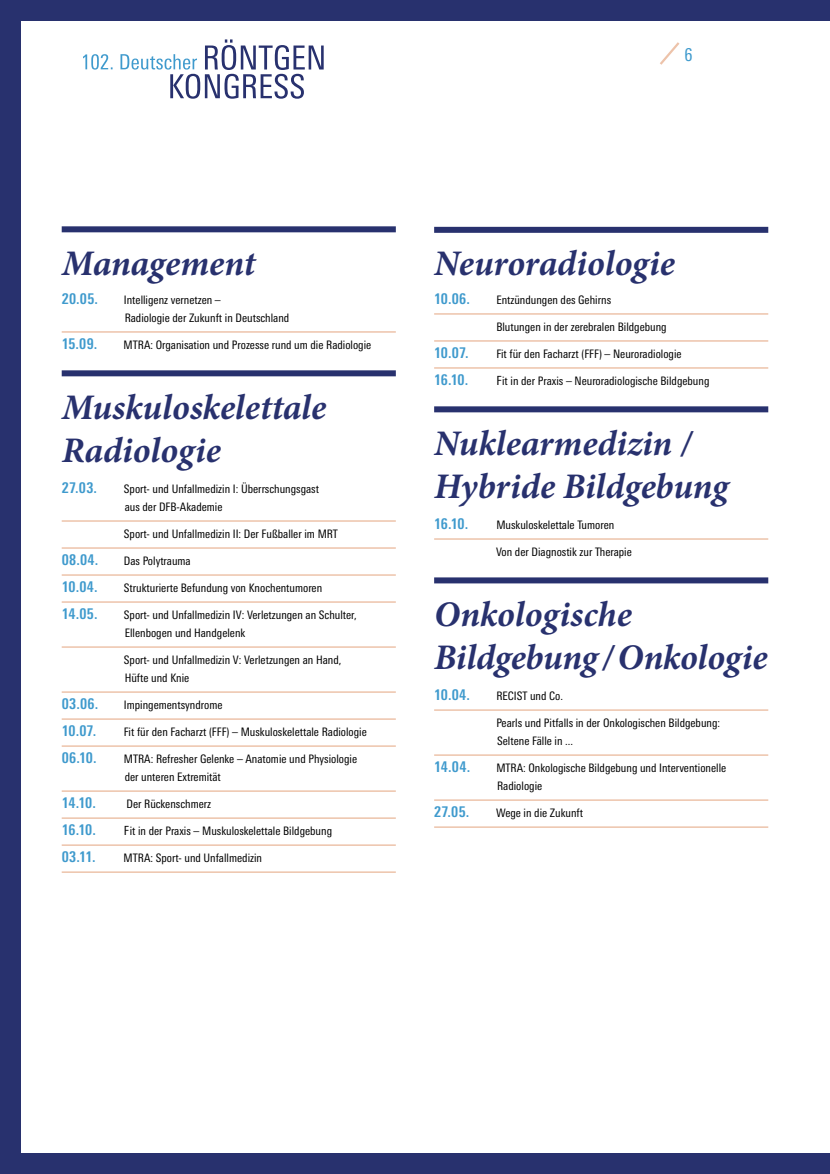
<style>
.page{position:relative;width:830px;height:1174px;background:#fff}
.page>*{position:absolute;margin:0;border:0;box-sizing:border-box;transform-origin:0 0}
.t1{font:italic 700 36px/43.2px "Minion Pro";letter-spacing:-.005em;color:#28316e}
.t2{font:condensed 18px "Linotype Univers";color:#3f9acd}
.t3{font:700 condensed 15px "Linotype Univers";letter-spacing:.015em;color:#3f9acd}
.t4{font:condensed 11.7px/18px "Linotype Univers";color:#000}
.s1{font-size:12.6px}
</style>
<div class="page">
<div style="left:0;top:0;width:829px;height:1174px;background:#28316e"></div>
<div style="left:21px;top:21px;width:808px;height:1131px;background:#fff"></div>
<svg style="left:83px;top:39px;width:240px;height:60px"></svg>
<svg style="left:660px;top:42px;width:20px;height:23px"></svg>
<div style="left:62px;top:226px;width:333px;height:6px;background:#28316e"></div>
<hr style="left:62px;top:331px;width:333px;height:2px;background:#edc3aa">
<div style="left:62px;top:370px;width:333px;height:6px;background:#28316e"></div>
<hr style="left:62px;top:520px;width:333px;height:2px;background:#edc3aa">
<hr style="left:62px;top:547px;width:333px;height:2px;background:#edc3aa">
<hr style="left:62px;top:574px;width:333px;height:2px;background:#edc3aa">
<hr style="left:62px;top:601px;width:333px;height:2px;background:#edc3aa">
<hr style="left:62px;top:646px;width:333px;height:2px;background:#edc3aa">
<hr style="left:62px;top:691px;width:333px;height:2px;background:#edc3aa">
<hr style="left:62px;top:718px;width:333px;height:2px;background:#edc3aa">
<hr style="left:62px;top:745px;width:333px;height:2px;background:#edc3aa">
<hr style="left:62px;top:790px;width:333px;height:2px;background:#edc3aa">
<hr style="left:62px;top:817px;width:333px;height:2px;background:#edc3aa">
<hr style="left:62px;top:844px;width:333px;height:2px;background:#edc3aa">
<hr style="left:62px;top:871px;width:333px;height:2px;background:#edc3aa">
<div style="left:434px;top:227px;width:333px;height:6px;background:#28316e"></div>
<hr style="left:434px;top:313px;width:333px;height:2px;background:#edc3aa">
<hr style="left:434px;top:340px;width:333px;height:2px;background:#edc3aa">
<hr style="left:434px;top:367px;width:333px;height:2px;background:#edc3aa">
<div style="left:434px;top:406px;width:333px;height:6px;background:#28316e"></div>
<hr style="left:434px;top:538px;width:333px;height:2px;background:#edc3aa">
<div style="left:434px;top:577px;width:333px;height:6px;background:#28316e"></div>
<hr style="left:434px;top:709px;width:333px;height:2px;background:#edc3aa">
<hr style="left:434px;top:754px;width:333px;height:2px;background:#edc3aa">
<hr style="left:434px;top:799px;width:333px;height:2px;background:#edc3aa">
<hr style="left:434px;top:826px;width:333px;height:2px;background:#edc3aa">
<h2 class="t2" style="left:684px;top:44px;width:10px">6</h2>
<h1 class="t1" style="left:62px;top:241px;width:195px">Management</h1>
<p class="t3" style="left:62px;top:289px;width:38px">20.05.</p>
<p class="t4" style="left:124px;top:290px;width:167px">Intelligenz vernetzen –<br>Radiologie der Zukunft in Deutschland</p>
<p class="t3" style="left:62px;top:334px;width:37px">15.09.</p>
<p class="t4" style="left:124px;top:335px;width:249px">MTRA: Organisation und Prozesse rund um die Radiologie</p>
<h1 class="t1" style="left:62px;top:385px;width:266px">Muskuloskelettale<br>Radiologie</h1>
<p class="t3" style="left:62px;top:478px;width:37px">27.03.</p>
<p class="t4" style="left:124px;top:479px;width:196px">Sport- und Unfallmedizin I: Überrschungsgast aus der DFB-Akademie</p>
<p class="t4" style="left:124px;top:524px;width:215px">Sport- und Unfallmedizin II: Der Fußballer im MRT</p>
<p class="t3" style="left:62px;top:550px;width:38px">08.04.</p>
<p class="t4" style="left:124px;top:551px;width:68px">Das Polytrauma</p>
<p class="t3" style="left:62px;top:577px;width:38px">10.04.</p>
<p class="t4" style="left:124px;top:578px;width:200px">Strukturierte Befundung von Knochentumoren</p>
<p class="t3" style="left:62px;top:604px;width:37px">14.05.</p>
<p class="t4" style="left:124px;top:605px;width:234px">Sport- und Unfallmedizin IV: Verletzungen an Schulter,<br>Ellenbogen und Handgelenk</p>
<p class="t4" style="left:124px;top:650px;width:219px">Sport- und Unfallmedizin V: Verletzungen an Hand,<br>Hüfte und Knie</p>
<p class="t3" style="left:62px;top:694px;width:38px">03.06.</p>
<p class="t4" style="left:124px;top:695px;width:100px">Impingementsyndrome</p>
<p class="t3" style="left:62px;top:721px;width:36px">10.07.</p>
<p class="t4" style="left:124px;top:722px;width:244px">Fit für den Facharzt (FFF) – Muskuloskelettale Radiologie</p>
<p class="t3" style="left:62px;top:748px;width:36px">06.10.</p>
<p class="t4" style="left:124px;top:749px;width:234px">MTRA: Refresher Gelenke – Anatomie und Physiologie der unteren Extremität</p>
<p class="t3" style="left:62px;top:793px;width:36px">14.10.</p>
<p class="t4" style="left:126px;top:794px;width:86px">Der Rückenschmerz</p>
<p class="t3" style="left:62px;top:820px;width:36px">16.10.</p>
<p class="t4" style="left:124px;top:821px;width:209px"><span class="s1">F</span>it in der Praxis – Muskuloskelettale Bildgebung</p>
<p class="t3" style="left:62px;top:847px;width:35px">03.11.</p>
<p class="t4" style="left:124px;top:848px;width:140px">MTRA: Sport- und Unfallmedizin</p>
<h1 class="t1" style="left:434px;top:242px;width:242px">Neuroradiologie</h1>
<p class="t3" style="left:434px;top:289px;width:37px">10.06.</p>
<p class="t4" style="left:496px;top:290px;width:116px">Entzündungen des Gehirns</p>
<p class="t4" style="left:496px;top:317px;width:172px">Blutungen in der zerebralen Bildgebung</p>
<p class="t3" style="left:434px;top:343px;width:36px">10.07.</p>
<p class="t4" style="left:496px;top:344px;width:187px">Fit für den Facharzt (FFF) – Neuroradiologie</p>
<p class="t3" style="left:434px;top:370px;width:36px">16.10.</p>
<p class="t4" style="left:496px;top:371px;width:214px"><span class="s1">F</span>it in der Praxis – Neuroradiologische Bildgebung</p>
<h1 class="t1" style="left:434px;top:421px;width:295px">Nuklearmedizin /<br>Hybride Bildgebung</h1>
<p class="t3" style="left:434px;top:514px;width:36px">16.10.</p>
<p class="t4" style="left:496px;top:515px;width:119px">Muskuloskelettale Tumoren</p>
<p class="t4" style="left:496px;top:542px;width:137px">Von der Diagnostik zur Therapie</p>
<h1 class="t1" style="left:434px;top:592px;width:335px">Onkologische<br>Bildgebung /Onkologie</h1>
<p class="t3" style="left:434px;top:685px;width:38px">10.04.</p>
<p class="t4" style="left:496px;top:686px;width:68px">RECIST und Co.</p>
<p class="t4" style="left:496px;top:713px;width:225px">Pearls und Pitfalls in der Onkologischen Bildgebung:<br>Seltene Fälle in ...</p>
<p class="t3" style="left:434px;top:757px;width:38px">14.04.</p>
<p class="t4" style="left:496px;top:758px;width:231px">MTRA: Onkologische Bildgebung und Interventionelle<br>Radiologie</p>
<p class="t3" style="left:434px;top:802px;width:37px">27.05.</p>
<p class="t4" style="left:496px;top:803px;width:89px">Wege in die Zukunft</p>
</div>
